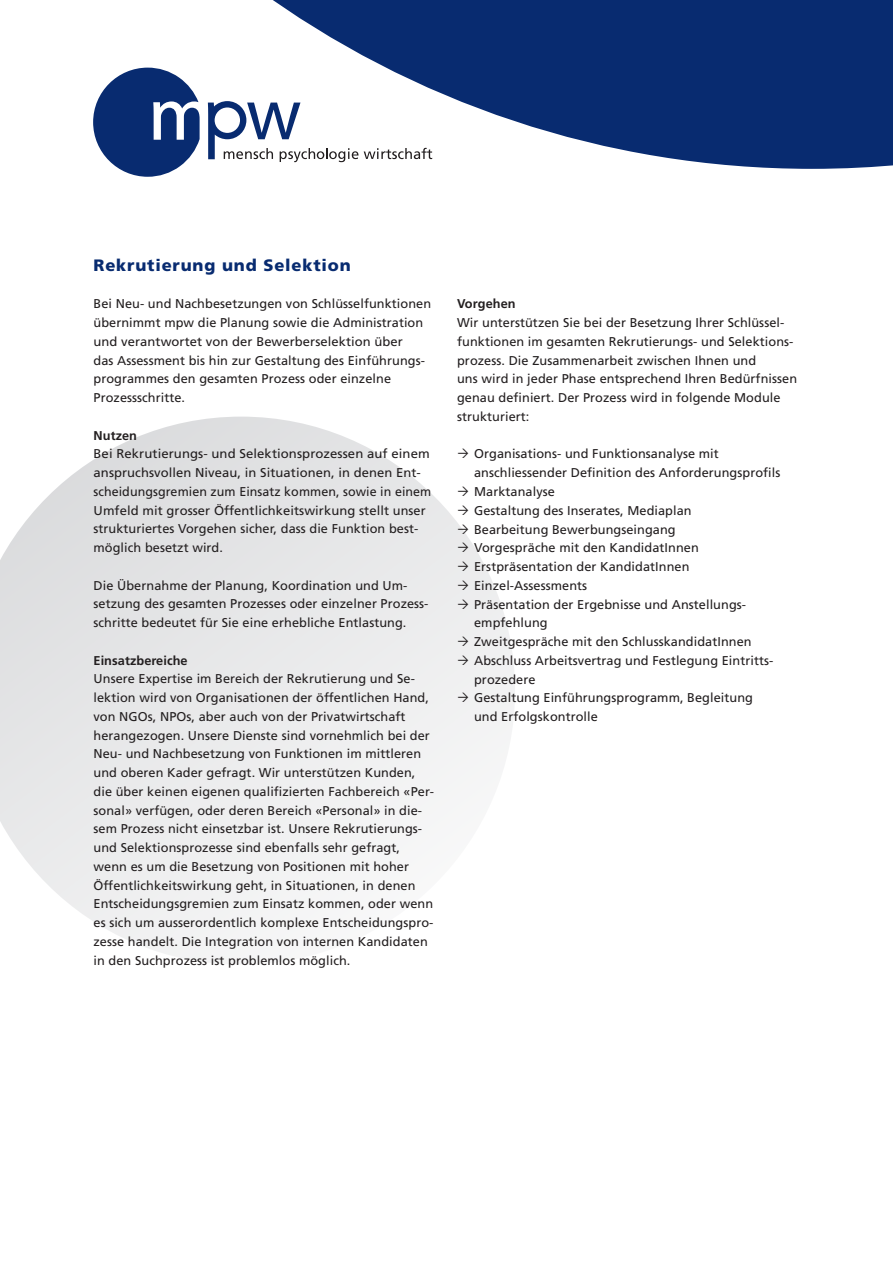
<style>
.page{position:relative;width:893px;height:1263px;background:#fff}
.page>*{position:absolute;margin:0;border:0;box-sizing:border-box;transform-origin:0 0}
.t1{font:900 16.5px "Frutiger LT Std";letter-spacing:.05em;color:#082b70}
.t2{font:12.75px/18.8px "Frutiger LT Std";letter-spacing:.005em;color:#231f20}
.t3{font:700 12.75px "Frutiger LT Std";letter-spacing:.005em;color:#231f20}
</style>
<div class="page">
<svg style="left:273px;top:0;width:620px;height:169px;fill:#082b70"></svg>
<svg style="left:93px;top:68px;width:107px;height:109px"></svg>
<svg style="left:208px;top:101px;width:150px;height:61px"></svg>
<svg style="left:364px;top:148px;width:68px;height:11px"></svg>
<svg style="left:0;top:417px;width:515px;height:547px;fill:#ececed"></svg>
<svg style="left:458px;top:449px;width:10px;height:9px"></svg>
<svg style="left:458px;top:487px;width:10px;height:9px"></svg>
<svg style="left:458px;top:505px;width:10px;height:10px"></svg>
<svg style="left:458px;top:524px;width:10px;height:9px"></svg>
<svg style="left:458px;top:543px;width:10px;height:9px"></svg>
<svg style="left:458px;top:562px;width:10px;height:9px"></svg>
<svg style="left:458px;top:580px;width:10px;height:10px"></svg>
<svg style="left:458px;top:599px;width:10px;height:9px"></svg>
<svg style="left:458px;top:637px;width:10px;height:9px"></svg>
<svg style="left:458px;top:655px;width:10px;height:10px"></svg>
<svg style="left:458px;top:693px;width:10px;height:9px"></svg>
<p class="t1" style="left:94px;top:255px;width:259px">Rekrutierung und Selektion</p>
<p class="t2" style="left:94px;top:295px;width:339px">Bei Neu- und Nachbesetzungen von Schlüsselfunktionen übernimmt mpw die Planung sowie die Administration und verantwortet von der Bewerberselektion über<br>das Assessment bis hin zur Gestaltung des Einführungs&shy;programmes den gesamten Prozess oder einzelne Prozessschritte.</p>
<p class="t3" style="left:94px;top:428px;width:45px">Nutzen</p>
<p class="t2" style="left:94px;top:445px;width:339px">Bei Rekrutierungs- und Selektionsprozessen auf einem anspruchsvollen Niveau, in Situationen, in denen Ent&shy;scheidungsgremien zum Einsatz kommen, sowie in einem Umfeld mit grosser Öffentlichkeitswirkung stellt unser strukturiertes Vorgehen sicher, dass die Funktion best&shy;möglich besetzt wird.</p>
<p class="t2" style="left:94px;top:576px;width:336px">Die Übernahme der Planung, Koordination und Um&shy;setzung des gesamten Prozesses oder einzelner Prozess&shy;schritte bedeutet für Sie eine erhebliche Entlastung.</p>
<p class="t3" style="left:94px;top:653px;width:96px">Einsatzbereiche</p>
<p class="t2" style="left:94px;top:670px;width:342px">Unsere Expertise im Bereich der Rekrutierung und Se&shy;lektion wird von Organisationen der öffentlichen Hand, von NGOs, NPOs, aber auch von der Privatwirtschaft herangezogen. Unsere Dienste sind vornehmlich bei der Neu- und Nachbesetzung von Funktionen im mittleren und oberen Kader gefragt. Wir unterstützen Kunden, die über keinen eigenen qualifizierten Fachbereich «Per&shy;sonal» verfügen, oder deren Bereich «Personal» in die&shy;sem Prozess nicht einsetzbar ist. Unsere Rekrutierungs&shy;und Selektionsprozesse sind ebenfalls sehr gefragt, wenn es um die Besetzung von Positionen mit hoher Öffentlichkeitswirkung geht, in Situationen, in denen Entscheidungsgremien zum Einsatz kommen, oder wenn es sich um ausserordentlich komplexe Entscheidungspro&shy;zesse handelt. Die Integration von internen Kandidaten in den Suchprozess ist problemlos möglich.</p>
<p class="t3" style="left:457px;top:296px;width:60px">Vorgehen</p>
<p class="t2" style="left:457px;top:313px;width:341px">Wir unterstützen Sie bei der Besetzung Ihrer Schlüssel&shy;funktionen im gesamten Rekrutierungs- und Selektions&shy;prozess. Die Zusammenarbeit zwischen Ihnen und<br>uns wird in jeder Phase entsprechend Ihren Bedürfnissen genau definiert. Der Prozess wird in folgende Module strukturiert:</p>
<p class="t2" style="left:474px;top:445px;width:308px">Organisations- und Funktionsanalyse mit anschliessender Definition des Anforderungsprofils Marktanalyse<br>Gestaltung des Inserates, Mediaplan<br>Bearbeitung Bewerbungseingang<br>Vorgespräche mit den KandidatInnen Erstpräsentation der KandidatInnen Einzel-Assessments<br>Präsentation der Ergebnisse und Anstellungs&shy;empfehlung<br>Zweitgespräche mit den SchlusskandidatInnen Abschluss Arbeitsvertrag und Festlegung Eintritts&shy;prozedere<br>Gestaltung Einführungsprogramm, Begleitung<br>und Erfolgskontrolle</p>
</div>
